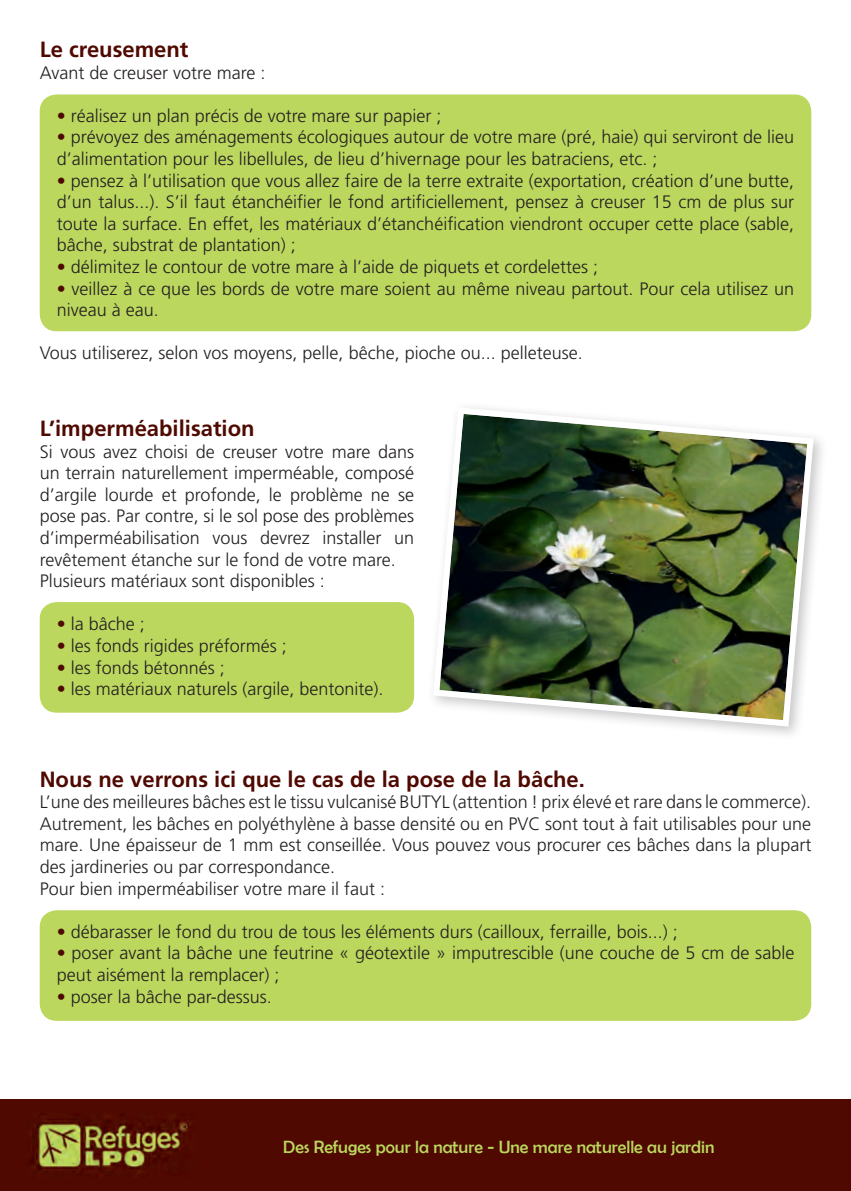
<style>
.page{position:relative;width:851px;height:1191px;background:#fff}
.page>*{position:absolute;margin:0;border:0;box-sizing:border-box;transform-origin:0 0}
.t1{font:700 22px "Frutiger";color:#4f0900}
.t2{font:300 18px/21.6px "Frutiger";color:#231f20}
.t3{font:17.8px "Berlin Sans FB";color:#bbd75e}
.s1{color:#4f0900}
</style>
<div class="page">
<div style="left:40px;top:910px;width:771px;height:110px;background:#bbd75e;border-radius:17px"></div>
<div style="left:40px;top:602px;width:374px;height:110px;background:#bbd75e;border-radius:17px"></div>
<div style="left:40px;top:94px;width:771px;height:237px;background:#bbd75e;border-radius:17px"></div>
<div style="left:0;top:1099px;width:850px;height:92px;background:#4f0900"></div>
<img style="left:31px;top:1116px;width:160px;height:58px">
<img style="left:434px;top:407px;width:382px;height:322px">
<p class="t1" style="left:40px;top:36px;width:150px">Le creusement</p>
<p class="t2" style="left:40px;top:61px;width:227px">Avant de creuser votre mare :</p>
<p class="t2" style="left:57px;top:105px;width:386px"><span class="s1">•</span> réalisez un plan précis de votre mare sur papier ;</p>
<p class="t2" style="left:57px;top:126px;width:738px"><span class="s1">•</span> prévoyez des aménagements écologiques autour de votre mare (pré, haie) qui serviront de lieu d’alimentation pour les libellules, de lieu d’hivernage pour les batraciens, etc. ;</p>
<p class="t2" style="left:57px;top:169px;width:739px;text-align:justify"><span class="s1">•</span> pensez à l’utilisation que vous allez faire de la terre extraite (exportation, création d’une butte, d’un talus...). S’il faut étanchéifier le fond artificiellement, pensez à creuser 15 cm de plus sur toute la surface. En effet, les matériaux d’étanchéification viendront occuper cette place (sable, bâche, substrat de plantation) ;</p>
<p class="t2" style="left:57px;top:256px;width:543px"><span class="s1">•</span> délimitez le contour de votre mare à l’aide de piquets et cordelettes ;</p>
<p class="t2" style="left:57px;top:277px;width:738px"><span class="s1">•</span> veillez à ce que les bords de votre mare soient au même niveau partout. Pour cela utilisez un niveau à eau.</p>
<p class="t2" style="left:40px;top:342px;width:544px">Vous utiliserez, selon vos moyens, pelle, bêche, pioche ou... pelleteuse.</p>
<p class="t1" style="left:40px;top:415px;width:216px">L’imperméabilisation</p>
<p class="t2" style="left:40px;top:440px;width:376px">Si vous avez choisi de creuser votre mare dans un terrain naturellement imperméable, composé d’argile lourde et profonde, le problème ne se pose pas. Par contre, si le sol pose des problèmes d’imperméabilisation vous devrez installer un revêtement étanche sur le fond de votre mare.<br>Plusieurs matériaux sont disponibles :</p>
<p class="t2" style="left:57px;top:613px;width:90px"><span class="s1">•</span> la bâche ;</p>
<p class="t2" style="left:57px;top:635px;width:232px"><span class="s1">•</span> les fonds rigides préformés ;</p>
<p class="t2" style="left:57px;top:656px;width:170px"><span class="s1">•</span> les fonds bétonnés ;</p>
<p class="t2" style="left:57px;top:678px;width:328px"><span class="s1">•</span> les matériaux naturels (argile, bentonite).</p>
<p class="t1" style="left:40px;top:766px;width:546px">Nous ne verrons ici que le cas de la pose de la bâche.</p>
<p class="t2" style="left:40px;top:791px;width:773px">L’une des meilleures bâches est le tissu vulcanisé BUTYL (attention ! prix élevé et rare dans le commerce).<br>Autrement, les bâches en polyéthylène à basse densité ou en PVC sont tout à fait utilisables pour une mare. Une épaisseur de 1 mm est conseillée. Vous pouvez vous procurer ces bâches dans la plupart des jardineries ou par correspondance.<br>Pour bien imperméabiliser votre mare il faut :</p>
<p class="t2" style="left:57px;top:920px;width:622px"><span class="s1">•</span> débarasser le fond du trou de tous les éléments durs (cailloux, ferraille, bois...) ;</p>
<p class="t2" style="left:57px;top:942px;width:739px"><span class="s1">•</span> poser avant la bâche une feutrine « géotextile » imputrescible (une couche de 5 cm de sable peut aisément la remplacer) ;</p>
<p class="t2" style="left:57px;top:985px;width:217px"><span class="s1">•</span> poser la bâche par-dessus.</p>
<p class="t3" style="left:283px;top:1137px;width:432px">Des Refuges pour la nature - Une mare naturelle au jardin</p>
</div>
